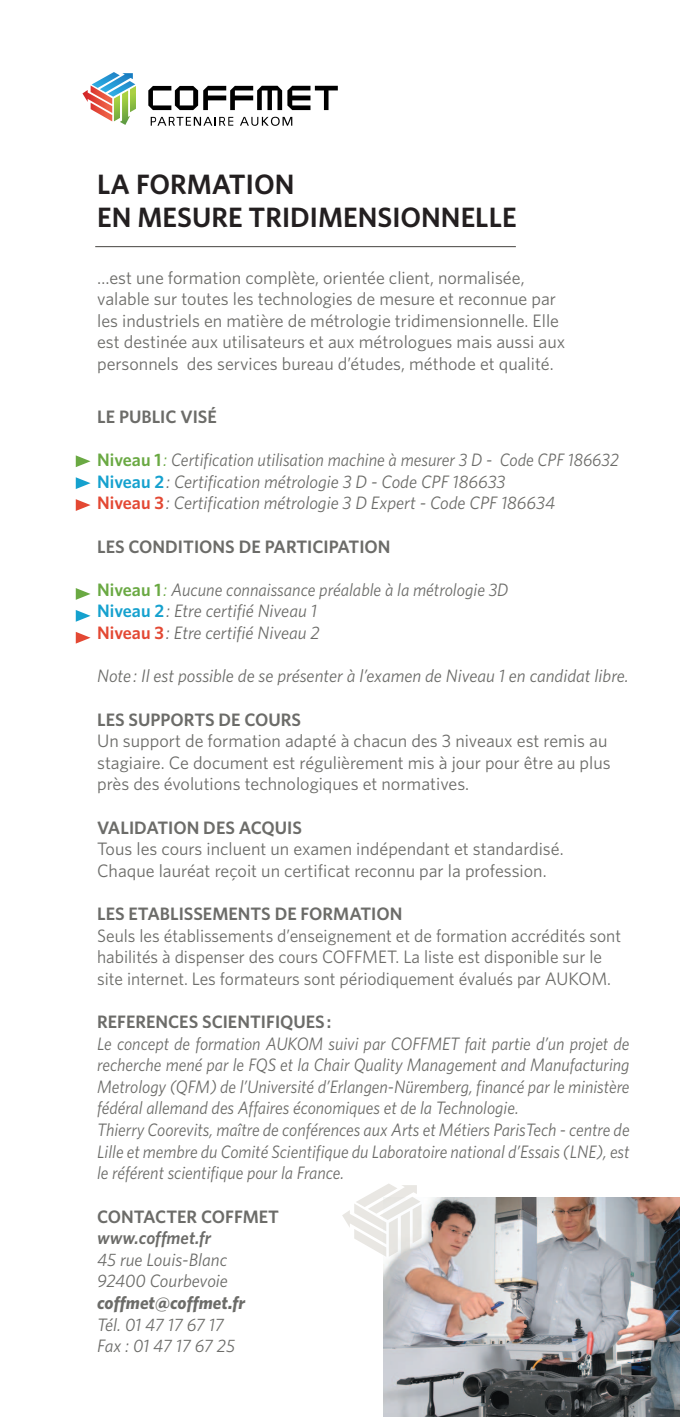
<style>
.page{position:relative;width:681px;height:1418px;background:#fff}
.page>*{position:absolute;margin:0;border:0;box-sizing:border-box;transform-origin:0 0}
.t1{font:600 28px/33.6px "Whitney";color:#231f20}
.t2{font:18px/21.6px "Whitney";color:#6c6c69}
.t3{font:italic 18px/21.6px "Whitney";color:#6c6c69;scale:.95 1}
.t4{font:italic 18px/21.6px "Whitney";color:#6c6c69;scale:.96 1}
.t5{font:600 18px "Whitney";color:#6c6c69}
.t6{font:italic 18px/21.6px "Whitney";color:#6c6c69}
.t7{font:italic 700 18px "Whitney";color:#6c6c69}
.t8{font:italic 600 18px "Whitney";color:#6c6c69}
.s1{font-weight:600;font-style:normal;color:#6aa943}
.s2{color:#6aa943}
.s3{font-weight:600;font-style:normal;color:#15a1ce}
.s4{font-weight:600;font-style:normal;color:#e34833}
</style>
<div class="page">
<svg style="left:82px;top:72px;width:54px;height:53px"></svg>
<svg style="left:148px;top:86px;width:189px;height:24px"></svg>
<svg style="left:151px;top:117px;width:82px;height:9px"></svg>
<svg style="left:240px;top:117px;width:52px;height:9px"></svg>
<img style="left:383px;top:1197px;width:296px;height:219px">
<svg style="left:342px;top:1184px;width:79px;height:77px"></svg>
<hr style="left:95px;top:246px;width:420px;height:1px;background:#464440">
<svg style="left:76px;top:499px;width:14px;height:12px"></svg>
<svg style="left:76px;top:632px;width:14px;height:11px"></svg>
<svg style="left:76px;top:477px;width:14px;height:12px"></svg>
<svg style="left:76px;top:610px;width:14px;height:11px"></svg>
<svg style="left:76px;top:455px;width:14px;height:12px"></svg>
<svg style="left:76px;top:588px;width:14px;height:12px"></svg>
<h1 class="t1" style="left:97px;top:167px;width:421px">LA FORMATION<br>EN MESURE TRIDIMENSIONNELLE</h1>
<p class="t2" style="left:97px;top:266px;width:469px">…est une formation complète, orientée client, normalisée, valable sur toutes les technologies de mesure et reconnue par les industriels en matière de métrologie tridimensionnelle. Elle est destinée aux utilisateurs et aux métrologues mais aussi aux personnels des services bureau d’études, méthode et qualité.</p>
<p class="t5" style="left:97px;top:404px;width:121px">LE PUBLIC VISÉ</p>
<p class="t4" style="left:97px;top:448px;width:544px"><span class="s1">Niveau 1</span> <span class="s2">:</span> Certification utilisation machine à mesurer 3 D - Code CPF 186632<br><span class="s3">Niveau 2</span>: Certification métrologie 3 D - Code CPF 186633<br><span class="s4">Niveau 3</span> : Certification métrologie 3 D Expert - Code CPF 186634</p>
<p class="t5" style="left:97px;top:534px;width:295px">LES CONDITIONS DE PARTICIPATION</p>
<p class="t4" style="left:97px;top:578px;width:430px"><span class="s1">Niveau 1</span> <span class="s2">:</span> Aucune connaissance préalable à la métrologie 3D<br><span class="s3">Niveau 2</span>: Etre certifié Niveau 1<br><span class="s4">Niveau 3</span> : Etre certifié Niveau 2</p>
<p class="t6" style="left:97px;top:664px;width:533px">Note : Il est possible de se présenter à l’examen de Niveau 1 en candidat libre.</p>
<p class="t5" style="left:97px;top:707px;width:205px">LES SUPPORTS DE COURS</p>
<p class="t2" style="left:97px;top:729px;width:515px">Un support de formation adapté à chacun des 3 niveaux est remis au stagiaire. Ce document est régulièrement mis à jour pour être au plus près des évolutions technologiques et normatives.</p>
<p class="t5" style="left:97px;top:815px;width:206px">VALIDATION DES ACQUIS</p>
<p class="t2" style="left:97px;top:837px;width:468px">Tous les cours incluent un examen indépendant et standardisé.<br>Chaque lauréat reçoit un certificat reconnu par la profession.</p>
<p class="t5" style="left:97px;top:901px;width:307px">LES ETABLISSEMENTS DE FORMATION</p>
<p class="t2" style="left:97px;top:924px;width:525px">Seuls les établissements d’enseignement et de formation accrédités sont habilités à dispenser des cours COFFMET. La liste est disponible sur le site internet. Les formateurs sont périodiquement évalués par AUKOM.</p>
<p class="t5" style="left:97px;top:1009px;width:235px">REFERENCES SCIENTIFIQUES :</p>
<p class="t3" style="left:97px;top:1032px;width:561px">Le concept de formation AUKOM suivi par COFFMET fait partie d’un projet de recherche mené par le FQS et la Chair Quality Management and Manufacturing Metrology (QFM) de l’Université d’Erlangen-Nüremberg, financé par le ministère fédéral allemand des Affaires économiques et de la Technologie.<br>Thierry Coorevits, maître de conférences aux Arts et Métiers ParisTech - centre de Lille et membre du Comité Scientifique du Laboratoire national d’Essais (LNE), est le référent scientifique pour la France.</p>
<p class="t5" style="left:97px;top:1204px;width:183px">CONTACTER COFFMET</p>
<p class="t8" style="left:97px;top:1225px;width:115px">www.coffmet.fr</p>
<p class="t6" style="left:97px;top:1248px;width:132px">45 rue Louis-Blanc<br>92400 Courbevoie</p>
<p class="t7" style="left:97px;top:1290px;width:149px">coffmet@coffmet.fr</p>
<p class="t6" style="left:97px;top:1312px;width:139px">Tél. 01 47 17 67 17<br>Fax : 01 47 17 67 25</p>
</div>
